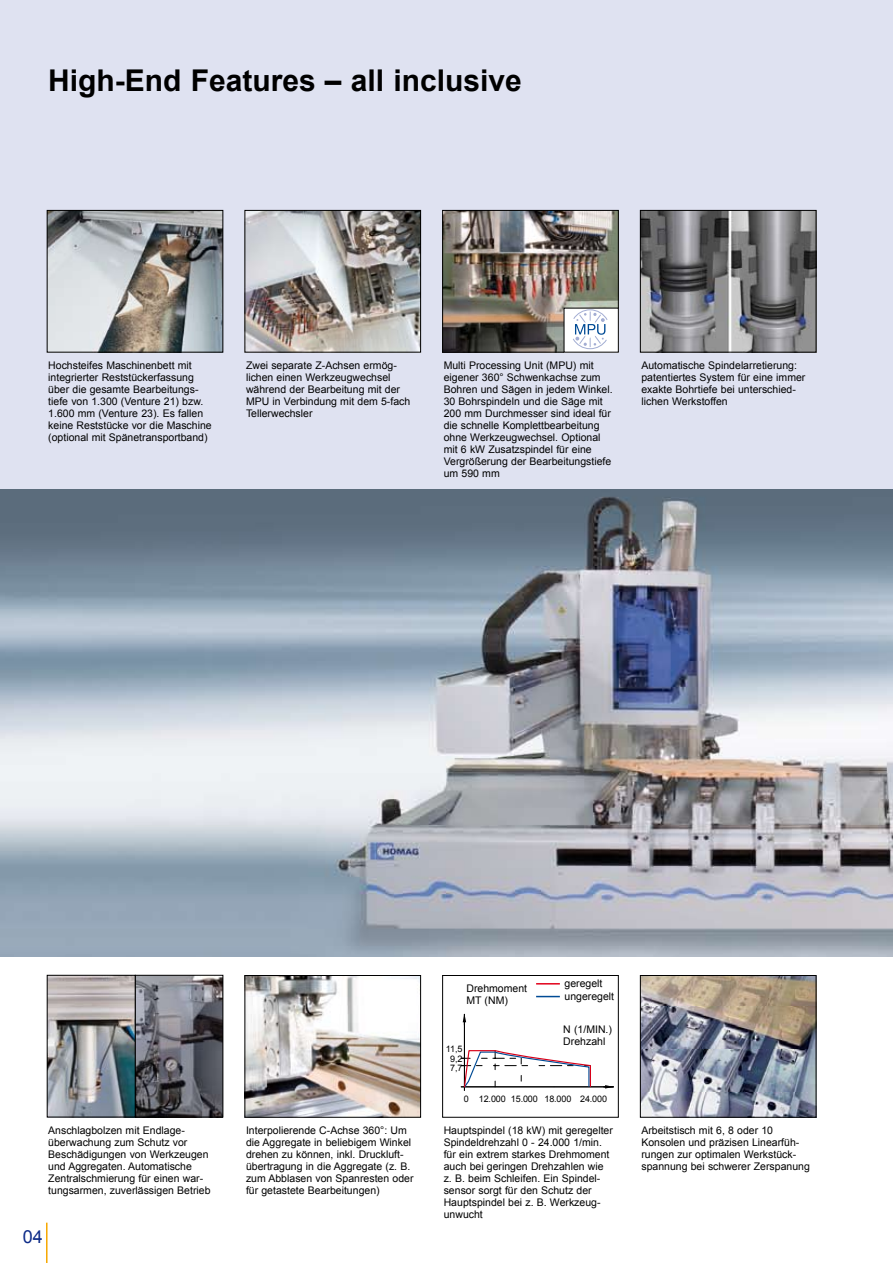
<style>
.page{position:relative;width:893px;height:1263px;background:#fff}
.page>*{position:absolute;margin:0;border:0;box-sizing:border-box;transform-origin:0 0}
.t1{font:700 30px "Arial";color:#000}
.t2{font:18px "Arial";color:#0d2b88}
.t3{font:10.5px/12px "Arial";color:#000}
.t4{font:9px/9.8px "Arial";letter-spacing:-.015em;color:#000;text-align:center}
</style>
<div class="page">
<div style="left:0;top:0;width:893px;height:489px;background:#dfe2f1"></div>
<hr style="left:46px;top:1223px;width:2px;height:40px;background:#f6a800">
<img style="left:246px;top:212px;width:173px;height:138px">
<div style="left:244px;top:210px;width:177px;height:142px;border:1px solid #000"></div>
<img style="left:444px;top:212px;width:173px;height:138px">
<div style="left:442px;top:210px;width:177px;height:142px;border:1px solid #000"></div>
<img style="left:49px;top:212px;width:172px;height:138px">
<div style="left:47px;top:210px;width:176px;height:142px;border:1px solid #000"></div>
<hr style="left:461px;top:1086px;width:152px;height:1px;background:#000">
<hr style="left:464px;top:1014px;width:1px;height:76px;background:#000">
<svg style="left:604px;top:1085px;width:10px;height:3px"></svg>
<svg style="left:463px;top:1014px;width:3px;height:11px"></svg>
<svg style="left:461px;top:1049px;width:131px;height:42px"></svg>
<div style="left:442px;top:975px;width:177px;height:143px;border:1px solid #000"></div>
<img style="left:642px;top:977px;width:172px;height:139px">
<div style="left:640px;top:975px;width:176px;height:143px;border:1px solid #000"></div>
<img style="left:246px;top:977px;width:173px;height:139px">
<div style="left:244px;top:975px;width:177px;height:143px;border:1px solid #000"></div>
<img style="left:0;top:489px;width:893px;height:468px">
<div style="left:564px;top:308px;width:54px;height:44px;background:#fff"></div>
<svg style="left:573px;top:310px;width:35px;height:40px"></svg>
<img style="left:49px;top:977px;width:85px;height:138px">
<div style="left:47px;top:975px;width:89px;height:142px;border:1px solid #000"></div>
<svg style="left:137px;top:977px;width:84px;height:138px;background:#696971"></svg>
<div style="left:135px;top:975px;width:88px;height:142px;border:1px solid #000"></div>
<img style="left:642px;top:212px;width:172px;height:138px">
<div style="left:640px;top:210px;width:176px;height:142px;border:1px solid #000"></div>
<svg style="left:536px;top:983px;width:24px;height:1px"></svg>
<svg style="left:536px;top:996px;width:24px;height:1px"></svg>
<h1 class="t1" style="left:48px;top:61px;width:475px">High-End Features – all inclusive</h1>
<p class="t3" style="left:48px;top:360px;width:165px">Hochsteifes Maschinenbett mit integrierter Reststückerfassung über die gesamte Bearbeitungs&shy;tiefe von 1.300 (Venture 21) bzw.<br>1.600 mm (Venture 23). Es fallen keine Reststücke vor die Maschine (optional mit Spänetransportband)</p>
<p class="t3" style="left:246px;top:360px;width:166px">Zwei separate Z-Achsen ermög&shy;lichen einen Werkzeugwechsel während der Bearbeitung mit der<br>MPU in Verbindung mit dem 5-fach<br>Tellerwechsler</p>
<p class="t3" style="left:444px;top:360px;width:170px">Multi Processing Unit (MPU) mit eigener 360° Schwenkachse zum<br>Bohren und Sägen in jedem Winkel.<br>30 Bohrspindeln und die Säge mit<br>200 mm Durchmesser sind ideal für die schnelle Komplettbearbeitung ohne Werkzeugwechsel. Optional mit 6 kW Zusatzspindel für eine<br>Vergrößerung der Bearbeitungstiefe um 590 mm</p>
<p class="t3" style="left:641px;top:360px;width:165px">Automatische Spindelarretierung: patentiertes System für eine immer exakte Bohrtiefe bei unterschied&shy;lichen Werkstoffen</p>
<p class="t3" style="left:466px;top:982px;width:62px">Drehmoment<br>MT (NM)</p>
<p class="t4" style="left:446px;top:1044px;width:18px">11,5<br>9,2<br>7,7</p>
<p class="t3" style="left:564px;top:977px;width:51px;line-height:12.8px">geregelt ungeregelt</p>
<p class="t3" style="left:563px;top:1023px;width:50px">N (1/MIN.)<br>Drehzahl</p>
<p class="t4" style="left:464px;top:1094px;width:145px">0 12.000 15.000 18.000 24.000</p>
<p class="t3" style="left:48px;top:1125px;width:164px">Anschlagbolzen mit Endlage&shy;überwachung zum Schutz vor<br>Beschädigungen von Werkzeugen und Aggregaten. Automatische<br>Zentralschmierung für einen war&shy;tungsarmen, zuverlässigen Betrieb</p>
<h2 class="t2" style="left:23px;top:1225px;width:22px">04</h2>
<p class="t3" style="left:246px;top:1125px;width:169px">Interpolierende C-Achse 360°: Um die Aggregate in beliebigem Winkel drehen zu können, inkl. Druckluft&shy;übertragung in die Aggregate (z. B. zum Abblasen von Spanresten oder für getastete Bearbeitungen)</p>
<p class="t3" style="left:444px;top:1125px;width:171px">Hauptspindel (18 kW) mit geregelter<br>Spindeldrehzahl 0 - 24.000 1/min. für ein extrem starkes Drehmoment auch bei geringen Drehzahlen wie z. B. beim Schleifen. Ein Spindel&shy;sensor sorgt für den Schutz der<br>Hauptspindel bei z. B. Werkzeug&shy;unwucht</p>
<p class="t3" style="left:641px;top:1125px;width:170px">Arbeitstisch mit 6, 8 oder 10<br>Konsolen und präzisen Linearfüh&shy;rungen zur optimalen Werkstück&shy;span-nung bei schwerer Zerspanung</p>
</div>
